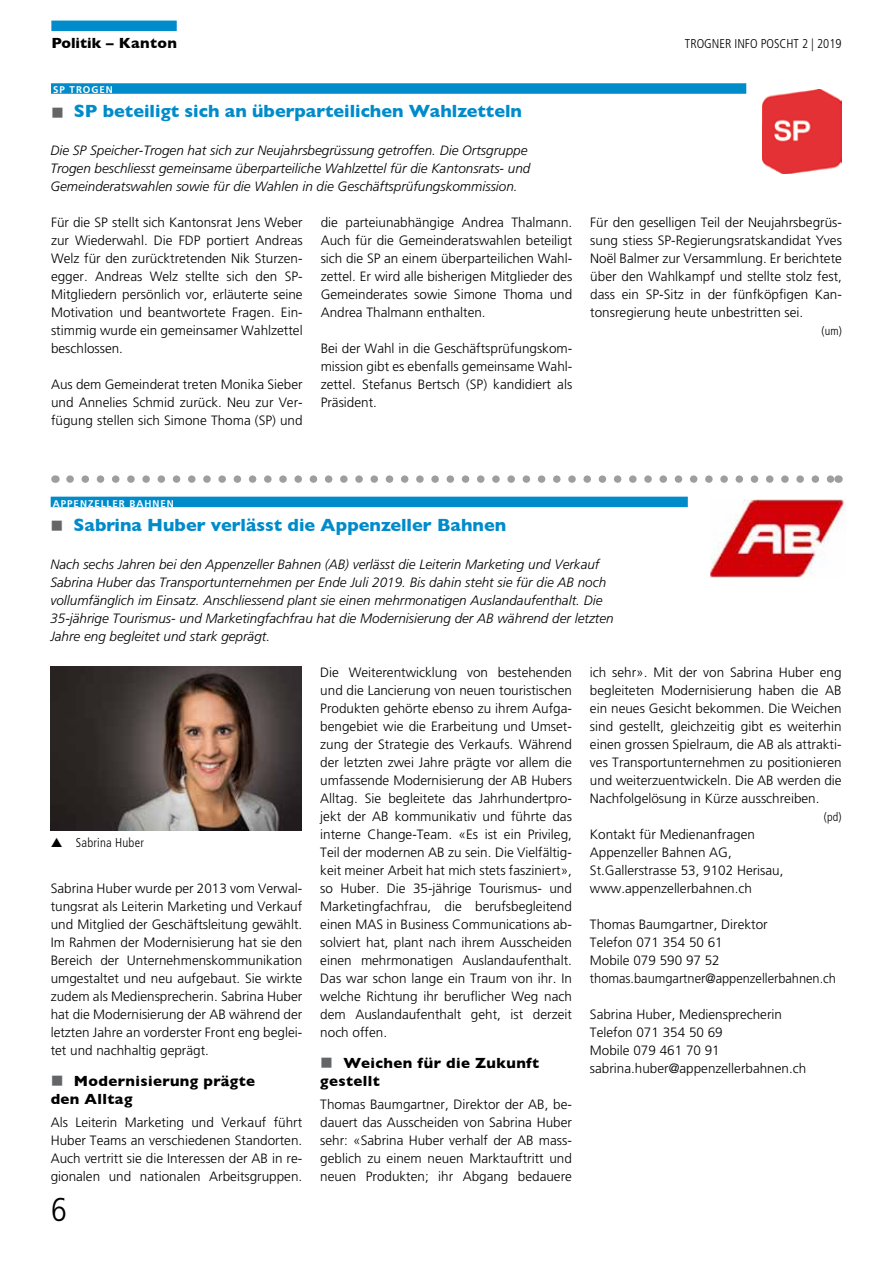
<style>
.page{position:relative;width:893px;height:1263px;background:#fff}
.page>*{position:absolute;margin:0;border:0;box-sizing:border-box;transform-origin:0 0}
.t1{font:300 condensed 33px "Frutiger";color:#000}
.t2{font:700 18px "Gill Sans";color:#008bca}
.t3{font:700 15px/18px "Gill Sans";letter-spacing:.025em;color:#000}
.t4{font:700 15px "Gill Sans";color:#000}
.t5{font:300 13.5px/18px "Frutiger";color:#000;text-align:justify}
.t6{font:italic 300 13.5px/18px "Frutiger";color:#000}
.t7{font:300 condensed 12.75px "Frutiger";color:#000}
.t8{font:300 condensed 12px "Frutiger";color:#000}
.t9{font:700 9.75px "Frutiger";letter-spacing:.1em;color:#fff}
</style>
<div class="page">
<div style="left:51px;top:497px;width:637px;height:10px;background:#008bca"></div>
<img style="left:50px;top:666px;width:252px;height:165px">
<div style="left:51px;top:21px;width:126px;height:10px;background:#008bca"></div>
<img style="left:763px;top:89px;width:79px;height:84px">
<div style="left:51px;top:83px;width:695px;height:11px;background:#008bca"></div>
<svg style="left:70px;top:475px;width:760px;height:8px"></svg>
<img style="left:710px;top:499px;width:136px;height:78px">
<p class="t4" style="left:51px;top:31px;width:127px">Politik – Kanton</p>
<p class="t9" style="left:53px;top:84px;width:61px">SP TROGEN</p>
<h2 class="t2" style="left:74px;top:97px;width:450px">SP beteiligt sich an überparteilichen Wahlzetteln</h2>
<p class="t6" style="left:50px;top:142px;width:482px">Die SP Speicher-Trogen hat sich zur Neujahrsbegrüssung getroffen. Die Ortsgruppe<br>Trogen beschliesst gemeinsame überparteiliche Wahlzettel für die Kantonsrats- und<br>Gemeinderatswahlen sowie für die Wahlen in die Geschäftsprüfungskommission.</p>
<p class="t5" style="left:51px;top:214px;width:253px">Für die SP stellt sich Kantonsrat Jens Weber zur Wiederwahl. Die FDP portiert Andreas Welz für den zurücktretenden Nik Sturzen&shy;egger. Andreas Welz stellte sich den SP-Mitgliedern persönlich vor, erläuterte seine Motivation und beantwortete Fragen. Ein&shy;stimmig wurde ein gemeinsamer Wahlzettel beschlossen.</p>
<p class="t5" style="left:51px;top:376px;width:253px">Aus dem Gemeinderat treten Monika Sieber und Annelies Schmid zurück. Neu zur Ver&shy;fügung stellen sich Simone Thoma (SP) und</p>
<p class="t5" style="left:321px;top:214px;width:253px">die parteiunabhängige Andrea Thalmann.<br>Auch für die Gemeinderatswahlen beteiligt sich die SP an einem überparteilichen Wahl&shy;zettel. Er wird alle bisherigen Mitglieder des Gemeinderates sowie Simone Thoma und Andrea Thalmann enthalten.</p>
<p class="t5" style="left:321px;top:340px;width:253px">Bei der Wahl in die Geschäftsprüfungskom&shy;mission gibt es ebenfalls gemeinsame Wahl&shy;zettel. Stefanus Bertsch (SP) kandidiert als Präsident.</p>
<p class="t7" style="left:685px;top:36px;width:158px">TROGNER INFO POSCHT 2 | 2019</p>
<p class="t5" style="left:590px;top:214px;width:253px">Für den geselligen Teil der Neujahrsbegrüs&shy;sung stiess SP-Regierungsratskandidat Yves Noël Balmer zur Versammlung. Er berichtete über den Wahlkampf und stellte stolz fest, dass ein SP-Sitz in der fünfköpfigen Kan&shy;tonsregierung heute unbestritten sei.</p>
<p class="t8" style="left:821px;top:324px;width:22px">(um)</p>
<p class="t9" style="left:53px;top:498px;width:123px">APPENZELLER BAHNEN</p>
<h2 class="t2" style="left:73px;top:510px;width:434px">Sabrina Huber verlässt die Appenzeller Bahnen</h2>
<p class="t6" style="left:50px;top:556px;width:565px">Nach sechs Jahren bei den Appenzeller Bahnen (AB) verlässt die Leiterin Marketing und Verkauf Sabrina Huber das Transportunternehmen per Ende Juli 2019. Bis dahin steht sie für die AB noch vollumfänglich im Einsatz. Anschliessend plant sie einen mehrmonatigen Auslandaufenthalt. Die 35-jährige Tourismus- und Marketingfachfrau hat die Modernisierung der AB während der letzten Jahre eng begleitet und stark geprägt.</p>
<p class="t7" style="left:76px;top:835px;width:69px">Sabrina Huber</p>
<p class="t5" style="left:51px;top:880px;width:253px">Sabrina Huber wurde per 2013 vom Verwal&shy;tungsrat als Leiterin Marketing und Verkauf und Mitglied der Geschäftsleitung gewählt.<br>Im Rahmen der Modernisierung hat sie den Bereich der Unternehmenskommunikation umgestaltet und neu aufgebaut. Sie wirkte zudem als Mediensprecherin. Sabrina Huber hat die Modernisierung der AB während der letzten Jahre an vorderster Front eng beglei&shy;tet und nachhaltig geprägt.</p>
<p class="t3" style="left:51px;top:1071px;width:206px;text-indent:23px">Modernisierung prägte den Alltag</p>
<p class="t5" style="left:51px;top:1114px;width:253px">Als Leiterin Marketing und Verkauf führt Huber Teams an verschiedenen Standorten.<br>Auch vertritt sie die Interessen der AB in re&shy;gionalen und nationalen Arbeitsgruppen.</p>
<h1 class="t1" style="left:51px;top:1191px;width:17px">6</h1>
<p class="t5" style="left:320px;top:664px;width:253px">Die Weiterentwicklung von bestehenden und die Lancierung von neuen touristischen Produkten gehörte ebenso zu ihrem Aufga&shy;bengebiet wie die Erarbeitung und Umset&shy;zung der Strategie des Verkaufs. Während der letzten zwei Jahre prägte vor allem die umfassende Modernisierung der AB Hubers Alltag. Sie begleitete das Jahrhundertpro&shy;jekt der AB kommunikativ und führte das interne Change-Team. «Es ist ein Privileg, Teil der modernen AB zu sein. Die Vielfältig&shy;keit meiner Arbeit hat mich stets fasziniert», so Huber. Die 35-jährige Tourismus- und Marketingfachfrau, die berufsbegleitend einen MAS in Business Communications ab&shy;solviert hat, plant nach ihrem Ausscheiden einen mehrmonatigen Auslandaufenthalt.<br>Das war schon lange ein Traum von ihr. In welche Richtung ihr beruflicher Weg nach dem Auslandaufenthalt geht, ist derzeit noch offen.</p>
<p class="t3" style="left:320px;top:1053px;width:220px;text-indent:23px">Weichen für die Zukunft gestellt</p>
<p class="t5" style="left:320px;top:1096px;width:253px">Thomas Baumgartner, Direktor der AB, be&shy;dauert das Ausscheiden von Sabrina Huber sehr: «Sabrina Huber verhalf der AB mass&shy;geblich zu einem neuen Marktauftritt und neuen Produkten; ihr Abgang bedauere</p>
<p class="t5" style="left:590px;top:664px;width:253px">ich sehr». Mit der von Sabrina Huber eng begleiteten Modernisierung haben die AB ein neues Gesicht bekommen. Die Weichen sind gestellt, gleichzeitig gibt es weiterhin einen grossen Spielraum, die AB als attrakti&shy;ves Transportunternehmen zu positionieren und weiterzuentwickeln. Die AB werden die Nachfolgelösung in Kürze ausschreiben.</p>
<p class="t8" style="left:824px;top:810px;width:19px">(pd)</p>
<p class="t5" style="left:590px;top:826px;width:195px;text-align:left">Kontakt für Medienanfragen<br>Appenzeller Bahnen AG,<br>St.Gallerstrasse 53, 9102 Herisau, www.appenzellerbahnen.ch</p>
<p class="t5" style="left:590px;top:916px;width:248px;text-align:left">Thomas Baumgartner, Direktor<br>Telefon 071 354 50 61<br>Mobile 079 590 97 52 thomas.baumgartner@appenzellerbahnen.ch</p>
<p class="t5" style="left:590px;top:1006px;width:218px;text-align:left">Sabrina Huber, Mediensprecherin<br>Telefon 071 354 50 69<br>Mobile 079 461 70 91 sabrina.huber@appenzellerbahnen.ch</p>
</div>
